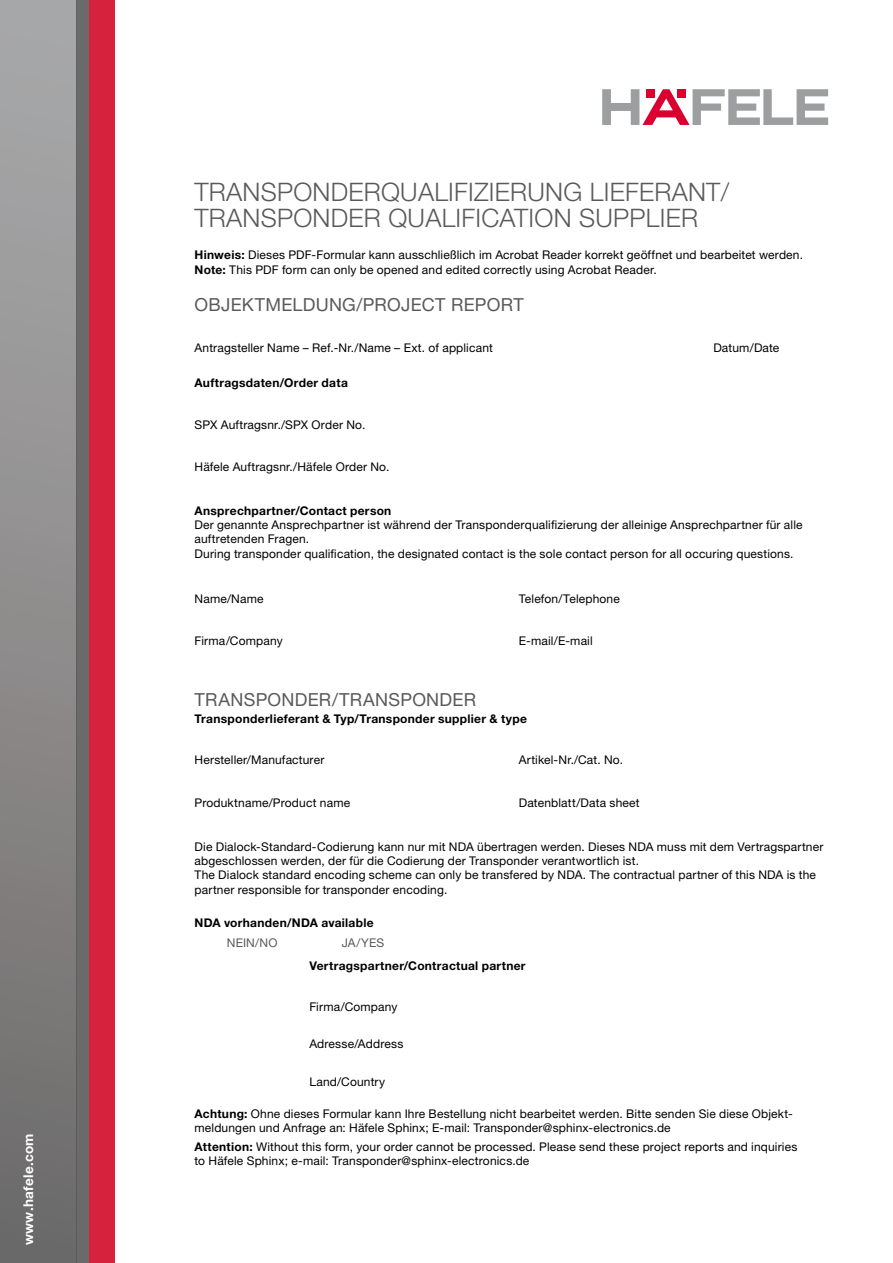
<style>
.page{position:relative;width:893px;height:1263px;background:#fff}
.page>*{position:absolute;margin:0;border:0;box-sizing:border-box;transform-origin:0 0}
.title_headline1_17pt{font:300 25.5px/25.5px "Helvetica Neue LT Pro";letter-spacing:.01em;color:#5a5a5a}
.Subhead{font:18px "Helvetica Neue LT Pro";letter-spacing:.015em;color:#5a5a5a}
.internet_adress_9pt{font:700 13.5px "Helvetica Neue LT Pro";letter-spacing:.02em;color:#fff}
.text{font:12px/14.4px "Helvetica Neue LT Pro";letter-spacing:.015em;color:#000}
.text_bold{font:700 12px "Helvetica Neue LT Pro";letter-spacing:.025em;color:#000}
.t1{font:12px "Helvetica Neue LT Pro";letter-spacing:.005em;color:#5a5a5a}
.s1{font-weight:700}
</style>
<div class="page">
<svg style="left:602px;top:89px;width:226px;height:36px"></svg>
<div style="left:0;top:0;width:77px;height:1263px;background:linear-gradient(to bottom,#acabad,#6e6a6a)"></div>
<div style="left:77px;top:0;width:12px;height:1263px;background:#6a6a6a"></div>
<div style="left:89px;top:0;width:26px;height:1263px;background:#d6223d"></div>
<p class="internet_adress_9pt" style="left:20px;top:1245px;width:113px;rotate:-90deg">www.hafele.com</p>
<p class="title_headline1_17pt" style="left:195px;top:179px;width:536px">TRANSPONDERQUALIFIZIERUNG LIEFERANT/<br>TRANSPONDER QUALIFICATION SUPPLIER</p>
<p class="text" style="left:195px;top:248px;width:610px"><span class="s1">Hinweis:</span> Dieses PDF-Formular kann ausschließlich im Acrobat Reader korrekt geöffnet und bearbeitet werden.</p>
<p class="text" style="left:195px;top:262px;width:464px"><span class="s1">Note:</span> This PDF form can only be opened and edited correctly using Acrobat Reader.</p>
<p class="Subhead" style="left:195px;top:293px;width:331px">OBJEKTMELDUNG/PROJECT REPORT</p>
<p class="text" style="left:195px;top:340px;width:300px">Antragsteller Name – Ref.-Nr./Name – Ext. of applicant</p>
<p class="text" style="left:713px;top:340px;width:68px">Datum/Date</p>
<p class="text_bold" style="left:195px;top:375px;width:155px">Auftragsdaten/Order data</p>
<p class="text" style="left:195px;top:417px;width:172px">SPX Auftragsnr./SPX Order No.</p>
<p class="text" style="left:195px;top:459px;width:196px">Häfele Auftragsnr./Häfele Order No.</p>
<p class="text_bold" style="left:195px;top:503px;width:198px">Ansprechpartner/Contact person</p>
<p class="text" style="left:195px;top:517px;width:609px">Der genannte Ansprechpartner ist während der Transponderqualifizierung der alleinige Ansprechpartner für alle auftretenden Fragen.<br>During transponder qualification, the designated contact is the sole contact person for all occuring questions.</p>
<p class="text" style="left:195px;top:591px;width:71px">Name/Name</p>
<p class="text" style="left:195px;top:634px;width:90px">Firma/Company</p>
<p class="text" style="left:519px;top:591px;width:103px">Telefon/Telephone</p>
<p class="text" style="left:519px;top:634px;width:75px">E-mail/E-mail</p>
<p class="Subhead" style="left:195px;top:689px;width:283px">TRANSPONDER/TRANSPONDER</p>
<p class="text_bold" style="left:195px;top:711px;width:334px">Transponderlieferant &amp; Typ/Transponder supplier &amp; type</p>
<p class="text" style="left:195px;top:753px;width:131px">Hersteller/Manufacturer</p>
<p class="text" style="left:195px;top:795px;width:157px">Produktname/Product name</p>
<p class="text" style="left:519px;top:753px;width:106px">Artikel-Nr./Cat. No.</p>
<p class="text" style="left:519px;top:795px;width:122px">Datenblatt/Data sheet</p>
<p class="text" style="left:195px;top:839px;width:630px">Die Dialock-Standard-Codierung kann nur mit NDA übertragen werden. Dieses NDA muss mit dem Vertragspartner abgeschlossen werden, der für die Codierung der Transponder verantwortlich ist.</p>
<p class="text" style="left:195px;top:868px;width:623px">The Dialock standard encoding scheme can only be transfered by NDA. The contractual partner of this NDA is the partner responsible for transponder encoding.</p>
<p class="text_bold" style="left:195px;top:915px;width:181px">NDA vorhanden/NDA available</p>
<p class="text_bold" style="left:309px;top:958px;width:218px">Vertragspartner/Contractual partner</p>
<p class="text" style="left:309px;top:999px;width:90px">Firma/Company</p>
<p class="t1" style="left:227px;top:935px;width:52px">NEIN/NO</p>
<p class="t1" style="left:342px;top:935px;width:44px">JA/YES</p>
<p class="text" style="left:309px;top:1037px;width:96px">Adresse/Address</p>
<p class="text" style="left:309px;top:1074px;width:77px">Land/Country</p>
<p class="text" style="left:195px;top:1106px;width:598px"><span class="s1">Achtung:</span> Ohne dieses Formular kann Ihre Bestellung nicht bearbeitet werden. Bitte senden Sie diese Objekt&shy;meldungen und Anfrage an: Häfele Sphinx; E-mail: Transponder@sphinx-electronics.de</p>
<p class="text" style="left:195px;top:1139px;width:604px"><span class="s1">Attention:</span> Without this form, your order cannot be processed. Please send these project reports and inquiries to Häfele Sphinx; e-mail: Transponder@sphinx-electronics.de</p>
</div>
